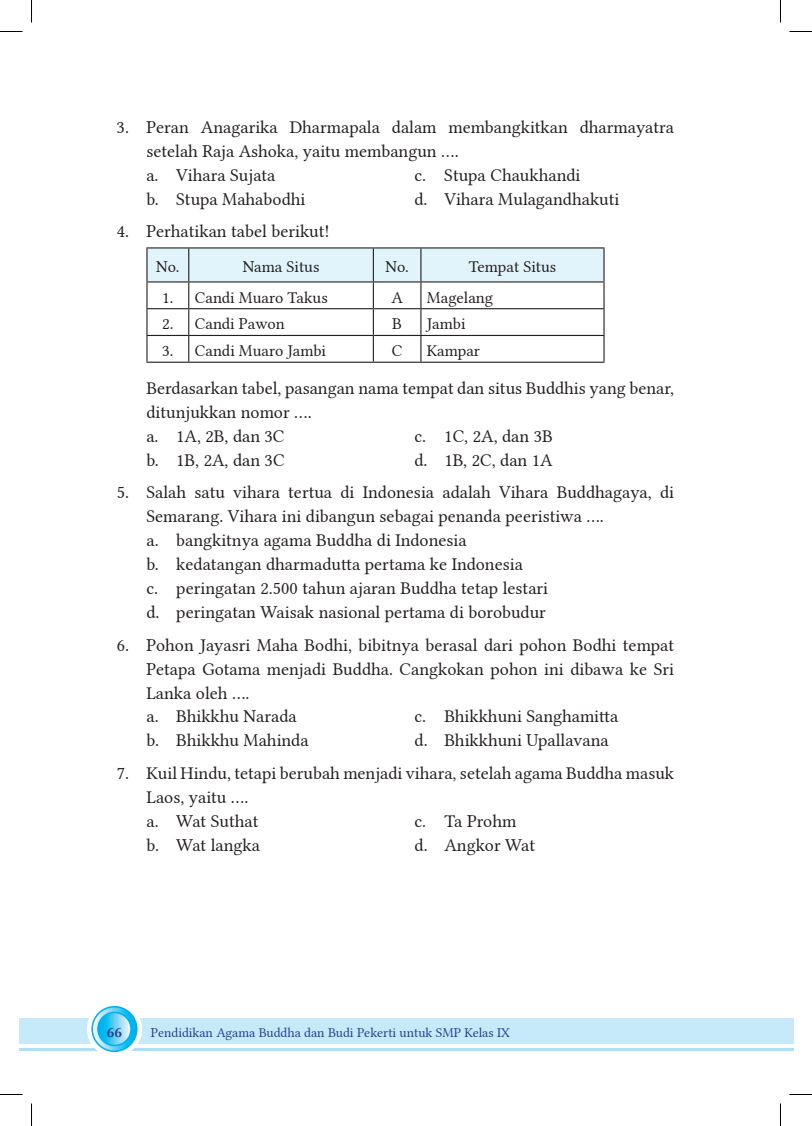
<style>
.page{position:relative;width:812px;height:1126px;background:#fff}
.page>*{position:absolute;margin:0;border:0;box-sizing:border-box;transform-origin:0 0}
.t1{font:18px/24px "Lin Libertine";color:#231f20}
.t2{font:16.5px "Lin Libertine";color:#231f20}
.t3{font:15px "Lin Libertine B";color:#253f8e}
.t4{font:13.5px "Lin Libertine";color:#253f8e}
</style>
<div class="page">
<div style="left:19px;top:1018px;width:761px;height:26px;background:#c6eafa"></div>
<hr style="left:19px;top:1048px;width:761px;height:3px;background:#aae0f9">
<div style="left:780px;top:1018px;width:13px;height:26px;background:#c6eafa"></div>
<svg style="left:780px;top:1048px;width:13px;height:3px"></svg>
<svg style="left:87px;top:1001px;width:55px;height:56px"></svg>
<svg style="left:92px;top:1007px;width:45px;height:44px"></svg>
<div style="left:91px;top:1006px;width:46px;height:46px;border:2px solid #00aeef;border-radius:50%"></div>
<svg style="left:98px;top:1012px;width:33px;height:34px"></svg>
<div style="left:97px;top:1012px;width:35px;height:34px;border:2px solid #00aeef;border-radius:50%"></div>
<hr style="left:146px;top:247px;width:43px;height:2px;background:#231f20">
<hr style="left:189px;top:247px;width:184px;height:2px;background:#231f20">
<hr style="left:373px;top:247px;width:48px;height:2px;background:#231f20">
<hr style="left:421px;top:247px;width:183px;height:2px;background:#231f20">
<svg style="left:146px;top:248px;width:458px;height:114px"></svg>
<hr style="left:146px;top:362px;width:43px;height:1px;background:#231f20">
<hr style="left:189px;top:362px;width:184px;height:1px;background:#231f20">
<hr style="left:373px;top:362px;width:48px;height:1px;background:#231f20">
<hr style="left:421px;top:362px;width:183px;height:1px;background:#231f20">
<svg style="left:0;top:31px;width:22px;height:1px"></svg>
<svg style="left:789px;top:31px;width:22px;height:1px"></svg>
<svg style="left:0;top:1094px;width:22px;height:1px"></svg>
<svg style="left:789px;top:1094px;width:22px;height:1px"></svg>
<svg style="left:31px;top:0;width:1px;height:22px"></svg>
<svg style="left:31px;top:1103px;width:1px;height:23px"></svg>
<svg style="left:780px;top:0;width:1px;height:22px"></svg>
<svg style="left:780px;top:1103px;width:1px;height:23px"></svg>
<p class="t1" style="left:146px;top:113px;width:529px;text-indent:-30px">3. Peran Anagarika Dharmapala dalam membangkitkan dharmayatra setelah Raja Ashoka, yaitu membangun ….<br>a. Vihara Sujata</p>
<p class="t1" style="left:414px;top:161px;width:167px">c. Stupa Chaukhandi</p>
<p class="t1" style="left:146px;top:185px;width:160px">b. Stupa Mahabodhi</p>
<p class="t1" style="left:414px;top:185px;width:206px">d. Vihara Mulagandhakuti</p>
<p class="t1" style="left:117px;top:217px;width:214px">4. Perhatikan tabel berikut!</p>
<p class="t2" style="left:156px;top:254px;width:25px">No.</p>
<p class="t2" style="left:243px;top:254px;width:78px">Nama Situs</p>
<p class="t2" style="left:385px;top:254px;width:25px">No.</p>
<p class="t2" style="left:468px;top:254px;width:89px">Tempat Situs</p>
<p class="t2" style="left:162px;top:284px;width:167px">1. Candi Muaro Takus</p>
<p class="t2" style="left:391px;top:284px;width:13px">A</p>
<p class="t2" style="left:427px;top:284px;width:68px">Magelang</p>
<p class="t2" style="left:162px;top:311px;width:124px">2. Candi Pawon</p>
<p class="t2" style="left:392px;top:311px;width:11px">B</p>
<p class="t2" style="left:427px;top:311px;width:40px">Jambi</p>
<p class="t2" style="left:162px;top:338px;width:165px">3. Candi Muaro Jambi</p>
<p class="t2" style="left:392px;top:338px;width:12px">C</p>
<p class="t2" style="left:427px;top:338px;width:55px">Kampar</p>
<p class="t1" style="left:146px;top:374px;width:529px">Berdasarkan tabel, pasangan nama tempat dan situs Buddhis yang benar, ditunjukkan nomor ….<br>a. 1A, 2B, dan 3C</p>
<p class="t1" style="left:414px;top:422px;width:140px">c. 1C, 2A, dan 3B</p>
<p class="t1" style="left:146px;top:446px;width:140px">b. 1B, 2A, dan 3C</p>
<p class="t1" style="left:414px;top:446px;width:140px">d. 1B, 2C, dan 1A</p>
<p class="t1" style="left:146px;top:478px;width:529px;text-indent:-30px">5. Salah satu vihara tertua di Indonesia adalah Vihara Buddhagaya, di Semarang. Vihara ini dibangun sebagai penanda peeristiwa ….<br>a. bangkitnya agama Buddha di Indonesia<br>b. kedatangan dharmadutta pertama ke Indonesia<br>c. peringatan 2.500 tahun ajaran Buddha tetap lestari<br>d. peringatan Waisak nasional pertama di borobudur</p>
<p class="t1" style="left:146px;top:631px;width:529px;text-indent:-30px">6. Pohon Jayasri Maha Bodhi, bibitnya berasal dari pohon Bodhi tempat Petapa Gotama menjadi Buddha. Cangkokan pohon ini dibawa ke Sri Lanka oleh ….<br>a. Bhikkhu Narada</p>
<p class="t1" style="left:414px;top:703px;width:205px">c. Bhikkhuni Sanghamitta</p>
<p class="t1" style="left:146px;top:727px;width:164px">b. Bhikkhu Mahinda</p>
<p class="t1" style="left:414px;top:727px;width:196px">d. Bhikkhuni Upallavana</p>
<p class="t1" style="left:146px;top:759px;width:529px;text-indent:-30px">7. Kuil Hindu, tetapi berubah menjadi vihara, setelah agama Buddha masuk<br>Laos, yaitu ….<br>a. Wat Suthat</p>
<p class="t1" style="left:414px;top:807px;width:103px">c. Ta Prohm</p>
<p class="t1" style="left:146px;top:831px;width:115px">b. Wat langka</p>
<p class="t1" style="left:414px;top:831px;width:122px">d. Angkor Wat</p>
<p class="t3" style="left:107px;top:1021px;width:17px">66</p>
<p class="t4" style="left:151px;top:1022px;width:360px">Pendidikan Agama Buddha dan Budi Pekerti untuk SMP Kelas IX</p>
</div>
